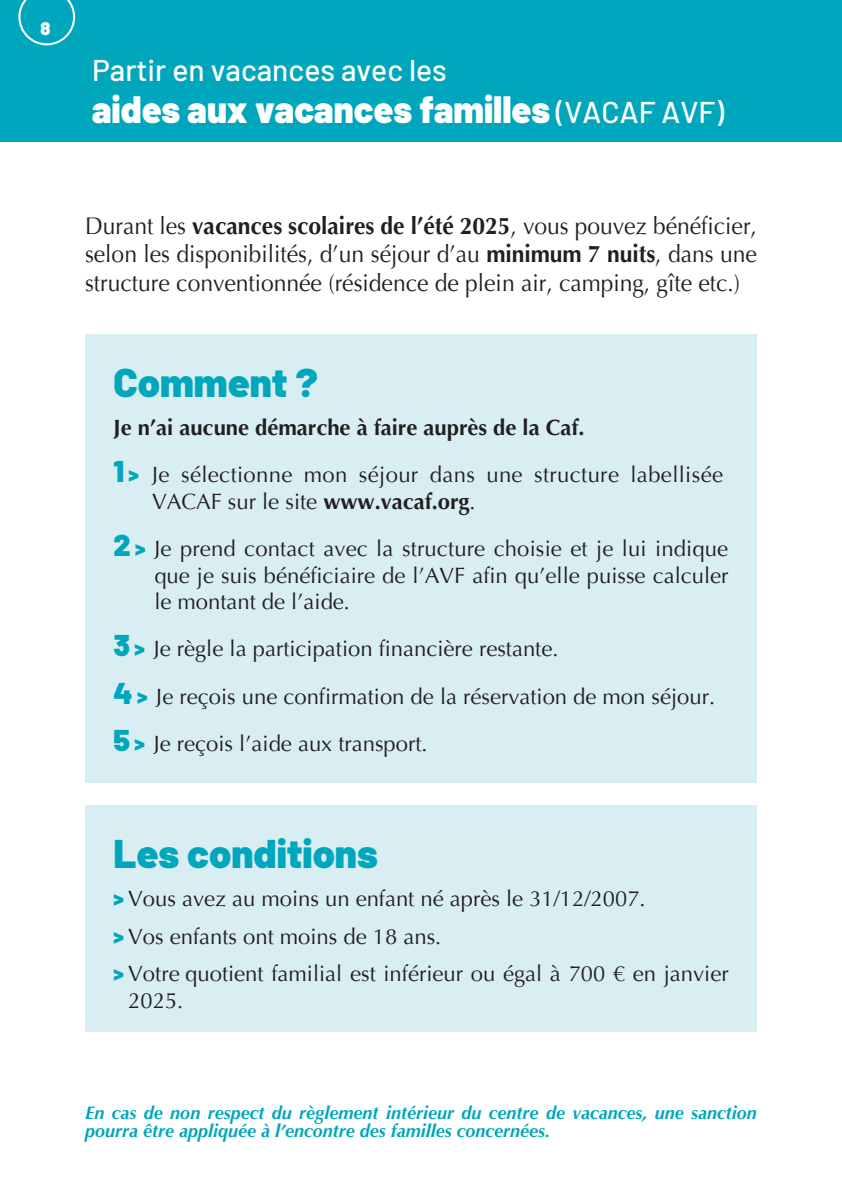
<style>
.page{position:relative;width:842px;height:1191px;background:#fff}
.page>*{position:absolute;margin:0;border:0;box-sizing:border-box;transform-origin:0 0}
.t1{font:900 40px "Barlow";color:#00a7bc}
.t2{font:900 38px "Barlow";color:#fff;scale:.95 1}
.t3{font:500 30px "Barlow";color:#fff}
.t4{font:24px/28.8px "Optima";color:#231f20;text-align:justify;scale:.95 1}
.t5{font:22px/47.4px "Optima";color:#231f20}
.t6{font:italic 700 18px/18px "Optima";color:#00a7bc}
.t7{font:900 18px "Barlow";color:#fff}
.s1{font-weight:500;font-size:30px}
.s2{font-weight:700}
.s3{font-family:"Barlow";font-weight:900;font-size:30px;color:#00a7bc}
.s4{font-family:"Barlow";font-weight:900;color:#00a7bc}
</style>
<div class="page">
<div style="left:0;top:0;width:842px;height:142px;background:#00a7bc"></div>
<svg style="left:18px;top:0;width:57px;height:45px"></svg>
<div style="left:85px;top:334px;width:672px;height:448px;background:#d9eef2"></div>
<div style="left:85px;top:805px;width:672px;height:227px;background:#d9eef2"></div>
<p class="t7" style="left:40px;top:15px;width:12px">8</p>
<h3 class="t3" style="left:92px;top:48px;width:356px">Partir en vacances avec les</h3>
<h2 class="t2" style="left:92px;top:81px;width:667px">aides aux vacances familles <span class="s1">(VACAF AVF)</span></h2>
<p class="t4" style="left:85px;top:211px;width:709px">Durant les <span class="s2">vacances scolaires de l’été 2025</span>, vous pouvez bénéficier, selon les disponibilités, d’un séjour d’au <span class="s2">minimum 7 nuits</span>, dans une structure conventionnée (résidence de plein air, camping, gîte etc.)</p>
<h1 class="t1" style="left:113px;top:353px;width:206px">Comment ?</h1>
<p class="t5" style="left:113px;top:404px;width:611px"><span class="s2">Je n’ai aucune démarche à faire auprès de la Caf.<br></span><span class="s3">1</span> <span class="s4">&gt;</span> Je sélectionne mon séjour dans une structure labellisée</p>
<p class="t5" style="left:113px;top:478px;width:616px;text-indent:39px">VACAF sur le site <span class="s2">www.vacaf.org</span>.<br><span class="s3">2</span> <span class="s4">&gt;</span> Je prend contact avec la structure choisie et je lui indique</p>
<p class="t5" style="left:154px;top:562px;width:576px;line-height:26.4px">que je suis bénéficiaire de l’AVF afin qu’elle puisse calculer le montant de l’aide.</p>
<p class="t5" style="left:113px;top:625px;width:603px"><span class="s3">3</span> <span class="s4">&gt;</span> Je règle la participation financière restante.<br><span class="s3">4</span> <span class="s4">&gt;</span> Je reçois une confirmation de la réservation de mon séjour.<br><span class="s3">5</span> <span class="s4">&gt;</span> Je reçois l’aide aux transport.</p>
<h1 class="t1" style="left:113px;top:823px;width:266px">Les conditions</h1>
<p class="t5" style="left:113px;top:880px;width:617px;line-height:37.8px"><span class="s4">&gt;</span> Vous avez au moins un enfant né après le 31/12/2007.<br><span class="s4">&gt;</span> Vos enfants ont moins de 18 ans.<br><span class="s4">&gt;</span> Votre quotient familial est inférieur ou égal à 700 € en janvier</p>
<p class="t5" style="left:128px;top:977px;width:57px">2025.</p>
<p class="t6" style="left:85px;top:1104px;width:673px">En cas de non respect du règlement intérieur du centre de vacances, une sanction pourra être appliquée à l’encontre des familles concernées.</p>
</div>
